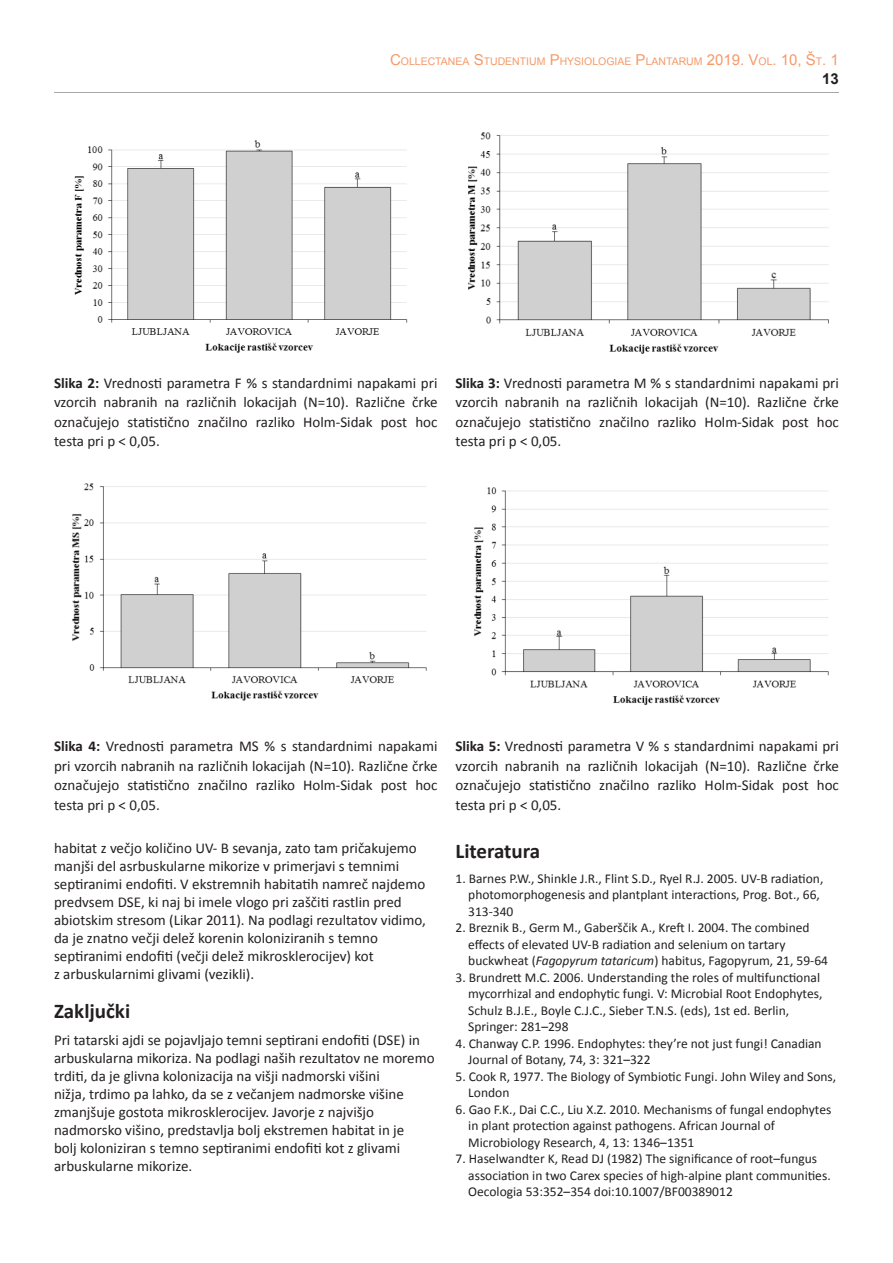
<style>
.page{position:relative;width:893px;height:1263px;background:#fff}
.page>*{position:absolute;margin:0;border:0;box-sizing:border-box;transform-origin:0 0}
.t1{font:700 21px "Calibri";color:#231f20}
.t2{font:15px/18px "Calibri";color:#231f20;text-align:justify}
.t3{font:700 15px "Arial";color:#231f20}
.t4{font:13.5px/16.5px "Calibri";color:#231f20}
.t5{font:10.5px "Arial";color:#f49a69}
.s1{font-size:15px}
.s2{font-weight:700}
.s3{font-style:italic}
</style>
<div class="page">
<hr style="left:54px;top:92px;width:785px;height:1px;background:#aaa7a8">
<img style="left:74px;top:140px;width:334px;height:213px">
<img style="left:72px;top:483px;width:355px;height:218px">
<img style="left:468px;top:132px;width:361px;height:222px">
<img style="left:474px;top:487px;width:355px;height:219px">
<p class="t5" style="left:390px;top:54px;width:450px"><span class="s1">C</span>OLLECTANEA <span class="s1">S</span>TUDENTIUM <span class="s1">P</span>HYSIOLOGIAE <span class="s1">P</span>LANTARUM <span class="s1">2019. V</span>OL<span class="s1">. 10, Š</span>T<span class="s1">. 1</span></p>
<p class="t3" style="left:822px;top:69px;width:18px">13</p>
<p class="t2" style="left:54px;top:373px;width:385px;line-height:19.5px"><span class="s2">Slika 2:</span> Vrednosti parametra F % s standardnimi napakami pri vzorcih nabranih na različnih lokacijah (N=10). Različne črke označujejo statistično značilno razliko Holm-Sidak post hoc testa pri p &lt; 0,05.</p>
<p class="t2" style="left:455px;top:373px;width:385px;line-height:19.5px"><span class="s2">Slika 3:</span> Vrednosti parametra M % s standardnimi napakami pri vzorcih nabranih na različnih lokacijah (N=10). Različne črke označujejo statistično značilno razliko Holm-Sidak post hoc testa pri p &lt; 0,05.</p>
<p class="t2" style="left:54px;top:736px;width:385px;line-height:19.5px"><span class="s2">Slika 4:</span> Vrednosti parametra MS % s standardnimi napakami pri vzorcih nabranih na različnih lokacijah (N=10). Različne črke označujejo statistično značilno razliko Holm-Sidak post hoc testa pri p &lt; 0,05.</p>
<p class="t2" style="left:54px;top:839px;width:373px;text-align:left">habitat z večjo količino UV- B sevanja, zato tam pričakujemo manjši del asrbuskularne mikorize v primerjavi s temnimi septiranimi endofiti. V ekstremnih habitatih namreč najdemo predvsem DSE, ki naj bi imele vlogo pri zaščiti rastlin pred abiotskim stresom (Likar 2011). Na podlagi rezultatov vidimo, da je znatno večji delež korenin koloniziranih s temno septiranimi endofiti (večji delež mikrosklerocijev) kot<br>z arbuskularnimi glivami (vezikli).</p>
<h1 class="t1" style="left:54px;top:998px;width:78px">Zaključki</h1>
<p class="t2" style="left:54px;top:1031px;width:382px;text-align:left">Pri tatarski ajdi se pojavljajo temni septirani endofiti (DSE) in arbuskularna mikoriza. Na podlagi naših rezultatov ne moremo trditi, da je glivna kolonizacija na višji nadmorski višini<br>nižja, trdimo pa lahko, da se z večanjem nadmorske višine zmanjšuje gostota mikrosklerocijev. Javorje z najvišjo nadmorsko višino, predstavlja bolj ekstremen habitat in je<br>bolj koloniziran s temno septiranimi endofiti kot z glivami arbuskularne mikorize.</p>
<p class="t2" style="left:455px;top:736px;width:385px;line-height:19.5px"><span class="s2">Slika 5:</span> Vrednosti parametra V % s standardnimi napakami pri vzorcih nabranih na različnih lokacijah (N=10). Različne črke označujejo statistično značilno razliko Holm-Sidak post hoc testa pri p &lt; 0,05.</p>
<h1 class="t1" style="left:455px;top:837px;width:86px">Literatura</h1>
<p class="t4" style="left:468px;top:870px;width:357px;text-indent:-13px">1. Barnes P.W., Shinkle J.R., Flint S.D., Ryel R.J. 2005. UV-B radiation, photomorphogenesis and plantplant interactions, Prog. Bot., 66,<br>313-340</p>
<p class="t4" style="left:468px;top:920px;width:361px;text-indent:-13px">2. Breznik B., Germ M., Gaberščik A., Kreft I. 2004. The combined effects of elevated UV-B radiation and selenium on tartary buckwheat (<span class="s3">Fagopyrum tataricum</span>) habitus, Fagopyrum, 21, 59-64</p>
<p class="t4" style="left:468px;top:969px;width:356px;text-indent:-13px">3. Brundrett M.C. 2006. Understanding the roles of multifunctional mycorrhizal and endophytic fungi. V: Microbial Root Endophytes, Schulz B.J.E., Boyle C.J.C., Sieber T.N.S. (eds), 1st ed. Berlin, Springer: 281–298</p>
<p class="t4" style="left:468px;top:1035px;width:355px;text-indent:-13px">4. Chanway C.P. 1996. Endophytes: they’re not just fungi! Canadian<br>Journal of Botany, 74, 3: 321–322</p>
<p class="t4" style="left:468px;top:1068px;width:370px;text-indent:-13px">5. Cook R, 1977. The Biology of Symbiotic Fungi. John Wiley and Sons,<br>London</p>
<p class="t4" style="left:468px;top:1101px;width:365px;text-indent:-13px">6. Gao F.K., Dai C.C., Liu X.Z. 2010. Mechanisms of fungal endophytes in plant protection against pathogens. African Journal of<br>Microbiology Research, 4, 13: 1346–1351</p>
<p class="t4" style="left:468px;top:1151px;width:364px;text-indent:-13px">7. Haselwandter K, Read DJ (1982) The significance of root–fungus association in two Carex species of high-alpine plant communities.<br>Oecologia 53:352–354 doi:10.1007/BF00389012</p>
</div>
